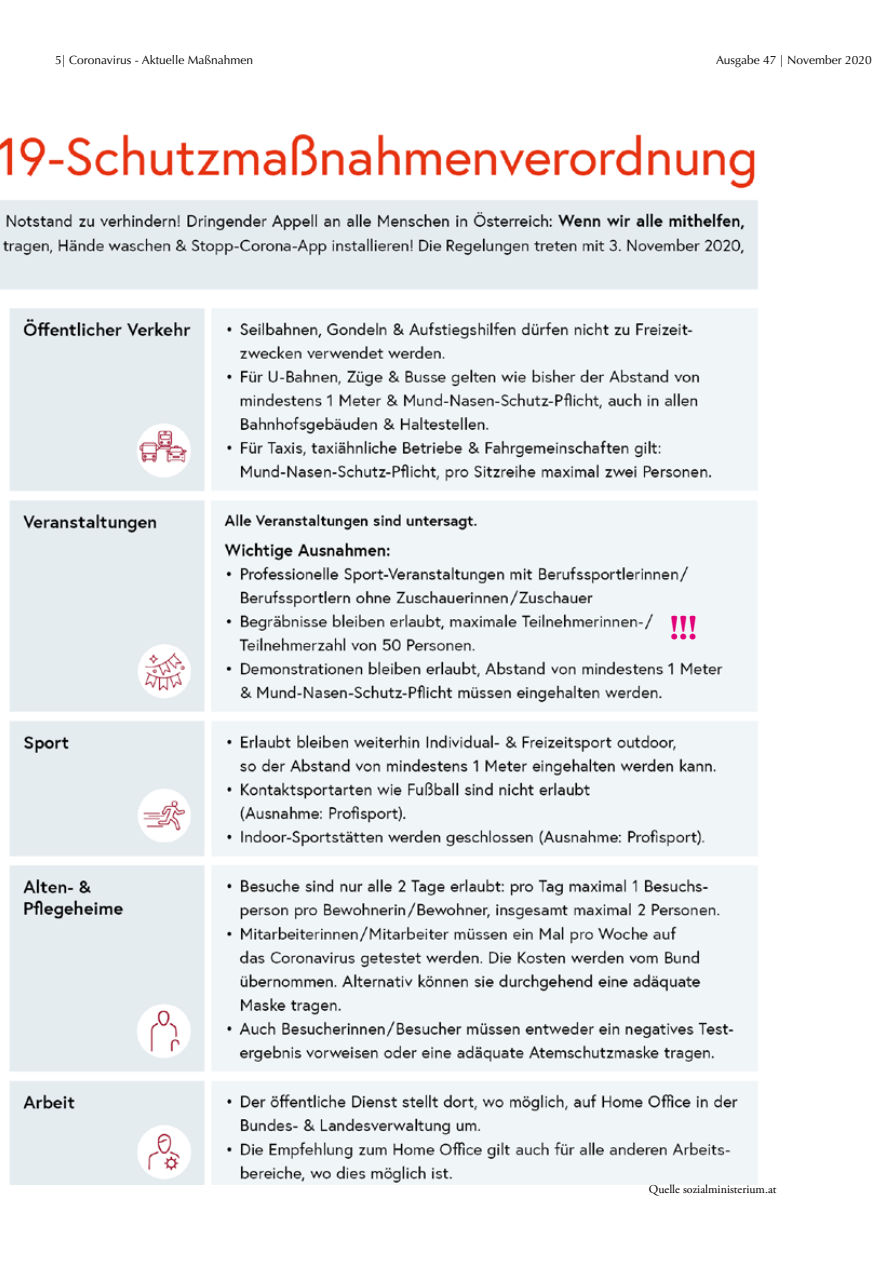
<style>
.page{position:relative;width:893px;height:1263px;background:#fff}
.page>*{position:absolute;margin:0;border:0;box-sizing:border-box;transform-origin:0 0}
.t1{font:700 36px "Adobe Garamond Pro";color:#e2007a}
.t2{font:12px "Optima LT Std";color:#000}
.t3{font:12px "Adobe Garamond Pro";color:#000}
</style>
<div class="page">
<img style="left:0;top:134px;width:758px;height:1050px">
<p class="t2" style="left:55px;top:53px;width:199px">5| Coronavirus - Aktuelle Maßnahmen</p>
<p class="t2" style="left:716px;top:53px;width:157px">Ausgabe 47 | November 2020</p>
<h1 class="t1" style="left:670px;top:607px;width:29px">!!!</h1>
<p class="t3" style="left:649px;top:1182px;width:129px">Quelle sozialministerium.at</p>
</div>
